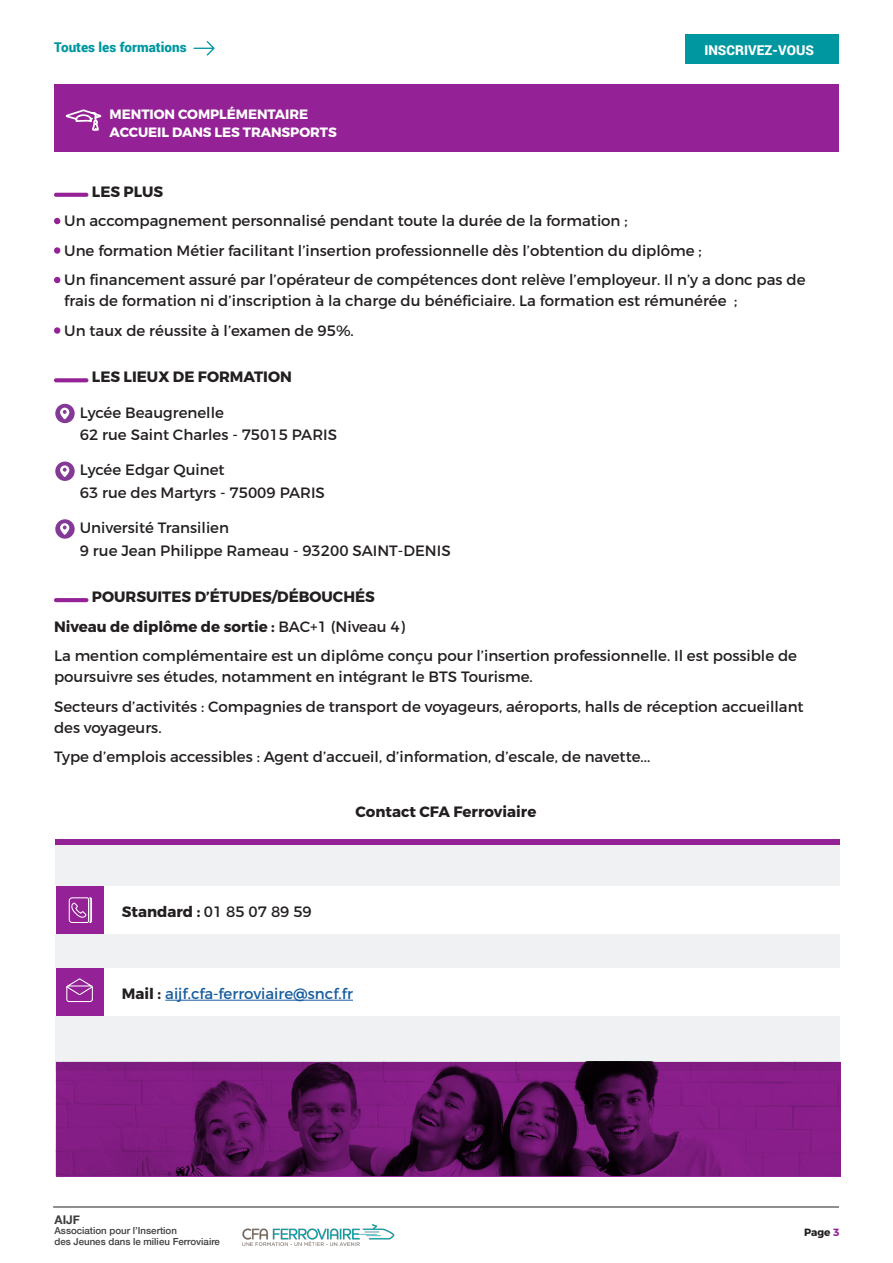
<style>
.page{position:relative;width:893px;height:1263px;background:#fff}
.page>*{position:absolute;margin:0;border:0;box-sizing:border-box;transform-origin:0 0}
.t1{font:15px/21px "Montserrat";color:#231f20}
.t2{font:700 15px "Montserrat";color:#231f20}
.t3{font:15px "Montserrat";color:#175d9e}
.t4{font:700 13.5px/18px "Montserrat";letter-spacing:-.005em;color:#fff}
.t5{font:900 13.5px "Roboto";color:#0097a0}
.t6{font:900 13.5px "Roboto";color:#fff}
.t7{font:700 12px "Helvetica Neue";color:#3e3e3f}
.t8{font:700 10.5px "Montserrat";color:#231f20}
.t9{font:500 9.75px "Helvetica Neue";color:#3e3e3f}
.s1{font-weight:400}
.s2{font-weight:700}
.s3{font-weight:700;color:#231f20}
.s4{color:#942195}
</style>
<div class="page">
<div style="left:54px;top:84px;width:784px;height:67px;background:#942195"></div>
<svg style="left:65px;top:109px;width:37px;height:22px"></svg>
<hr style="left:53px;top:1207px;width:786px;height:1px;background:#231f20">
<img style="left:242px;top:1224px;width:153px;height:22px">
<div style="left:55px;top:839px;width:785px;height:232px;background:#f0f1f2"></div>
<div style="left:55px;top:886px;width:784px;height:47px;background:#fff"></div>
<div style="left:55px;top:968px;width:784px;height:47px;background:#fff"></div>
<svg style="left:54px;top:193px;width:34px;height:4px"></svg>
<svg style="left:54px;top:218px;width:6px;height:6px"></svg>
<div style="left:54px;top:247px;width:6px;height:7px;background:#942195;border-radius:50%"></div>
<svg style="left:54px;top:277px;width:6px;height:6px"></svg>
<div style="left:54px;top:327px;width:6px;height:7px;background:#942195;border-radius:50%"></div>
<svg style="left:54px;top:378px;width:34px;height:4px"></svg>
<svg style="left:55px;top:403px;width:20px;height:21px"></svg>
<div style="left:54px;top:402px;width:22px;height:22px;border:1px solid #fff;border-radius:50%"></div>
<svg style="left:60px;top:408px;width:9px;height:11px"></svg>
<svg style="left:55px;top:461px;width:20px;height:21px"></svg>
<div style="left:54px;top:460px;width:22px;height:22px;border:1px solid #fff;border-radius:50%"></div>
<svg style="left:60px;top:465px;width:9px;height:12px"></svg>
<div style="left:55px;top:519px;width:20px;height:20px;background:#853996;border-radius:50%"></div>
<div style="left:54px;top:518px;width:22px;height:22px;border:1px solid #fff;border-radius:50%"></div>
<svg style="left:60px;top:523px;width:9px;height:12px"></svg>
<svg style="left:54px;top:598px;width:34px;height:4px"></svg>
<div style="left:55px;top:839px;width:785px;height:5px;background:#942195"></div>
<div style="left:56px;top:886px;width:48px;height:47px;background:#942195"></div>
<svg style="left:68px;top:897px;width:24px;height:26px"></svg>
<div style="left:56px;top:968px;width:48px;height:47px;background:#942195"></div>
<svg style="left:66px;top:978px;width:27px;height:24px"></svg>
<svg style="left:56px;top:1062px;width:785px;height:115px;background:#681669"></svg>
<hr style="left:165px;top:1000px;width:188px;height:1px;background:#175d9e">
<svg style="left:193px;top:41px;width:22px;height:15px"></svg>
<div style="left:686px;top:34px;width:153px;height:30px;background:#0097a0"></div>
<p class="t5" style="left:54px;top:38px;width:134px">Toutes les formations</p>
<p class="t6" style="left:704px;top:41px;width:111px">INSCRIVEZ-VOUS</p>
<p class="t4" style="left:110px;top:106px;width:229px">MENTION COMPLÉMENTAIRE<br>ACCUEIL DANS LES TRANSPORTS</p>
<p class="t2" style="left:92px;top:182px;width:73px">LES PLUS</p>
<p class="t1" style="left:64px;top:210px;width:565px">Un accompagnement personnalisé pendant toute la durée de la formation ;</p>
<p class="t1" style="left:64px;top:240px;width:639px">Une formation Métier facilitant l’insertion professionnelle dès l’obtention du diplôme ;</p>
<p class="t1" style="left:64px;top:269px;width:743px">Un financement assuré par l’opérateur de compétences dont relève l’employeur. Il n’y a donc pas de frais de formation ni d’inscription à la charge du bénéficiaire. La formation est rémunérée ;</p>
<p class="t1" style="left:64px;top:320px;width:291px">Un taux de réussite à l’examen de 95%.</p>
<p class="t2" style="left:92px;top:368px;width:201px">LES LIEUX DE FORMATION</p>
<p class="t1" style="left:80px;top:401px;width:259px;line-height:22.5px">Lycée Beaugrenelle<br>62 rue Saint Charles - 75015 PARIS</p>
<p class="t1" style="left:80px;top:459px;width:247px;line-height:22.5px">Lycée Edgar Quinet<br>63 rue des Martyrs - 75009 PARIS</p>
<p class="t1" style="left:80px;top:516px;width:372px;line-height:22.5px">Université Transilien<br>9 rue Jean Philippe Rameau - 93200 SAINT-DENIS</p>
<p class="t2" style="left:92px;top:587px;width:285px">POURSUITES D’ÉTUDES/DÉBOUCHÉS</p>
<p class="t2" style="left:54px;top:617px;width:352px">Niveau de diplôme de sortie : <span class="s1">BAC+1 (Niveau 4)</span></p>
<p class="t1" style="left:54px;top:645px;width:745px">La mention complémentaire est un diplôme conçu pour l’insertion professionnelle. Il est possible de poursuivre ses études, notamment en intégrant le BTS Tourisme.</p>
<p class="t1" style="left:54px;top:696px;width:751px">Secteurs d’activités : Compagnies de transport de voyageurs, aéroports, halls de réception accueillant des voyageurs.</p>
<p class="t1" style="left:54px;top:746px;width:598px">Type d’emplois accessibles : Agent d’accueil, d’information, d’escale, de navette...</p>
<p class="t1" style="left:122px;top:901px;width:192px"><span class="s2">Standard :</span> 01 85 07 89 59</p>
<p class="t2" style="left:356px;top:803px;width:182px">Contact CFA Ferroviaire</p>
<p class="t3" style="left:122px;top:984px;width:233px"><span class="s3">Mail :</span> aijf.cfa-ferroviaire@sncf.fr</p>
<p class="t7" style="left:54px;top:1210px;width:27px">AIJF</p>
<p class="t9" style="left:54px;top:1223px;width:124px">Association pour l’Insertion</p>
<p class="t9" style="left:54px;top:1234px;width:167px">des Jeunes dans le milieu Ferroviaire</p>
<p class="t8" style="left:804px;top:1226px;width:37px">Page <span class="s4">3</span></p>
</div>
